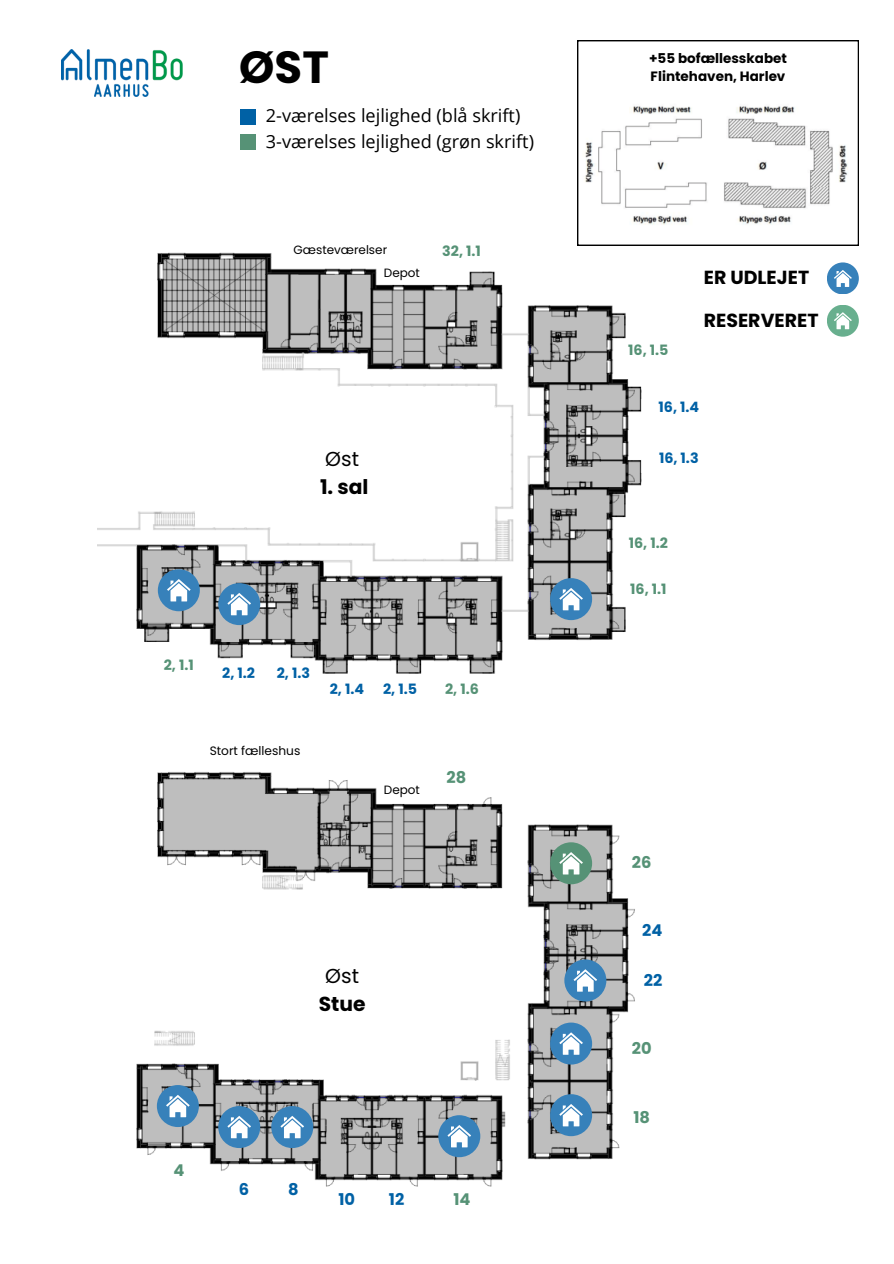
<style>
.page{position:relative;width:894px;height:1264px;background:#fff}
.page>*{position:absolute;margin:0;border:0;box-sizing:border-box;transform-origin:0 0}
.t1{font:700 45px "Poppins";color:#000}
.t2{font:21.3px "Poppins";color:#000}
.t3{font:700 20.25px "Poppins";color:#000}
.t4{font:20.25px "Poppins";color:#000}
.t5{font:700 18.9px "Poppins";color:#000}
.t6{font:18.15px/25.2px "Open Sans";color:#000}
.t7{font:700 16.2px "Poppins";color:#569276}
.t8{font:700 16.2px "Poppins";color:#0061a5}
.t9{font:700 14.25px "Poppins";color:#569276}
.t10{font:700 14.25px "Poppins";color:#0061a5}
.t11{font:700 13.5px/18px "Poppins";color:#000}
.t12{font:12.15px "Poppins";color:#000}
.t13{font:12px "Poppins";color:#000}
.s1{font-weight:400;color:#fff}
</style>
<div class="page">
<img style="left:61px;top:49px;width:121px;height:47px">
<img style="left:97px;top:245px;width:550px;height:942px">
<svg style="left:577px;top:40px;width:281px;height:205px"></svg>
<img style="left:582px;top:96px;width:272px;height:133px">
<div style="left:281px;top:441px;width:136px;height:59px;background:#fff"></div>
<div style="left:281px;top:958px;width:136px;height:59px;background:#fff"></div>
<div style="left:564px;top:959px;width:42px;height:42px;background:#3781ba;border-radius:50%"></div>
<svg style="left:573px;top:969px;width:24px;height:22px"></svg>
<div style="left:157px;top:1085px;width:42px;height:41px;background:#3781ba;border-radius:50%"></div>
<svg style="left:166px;top:1095px;width:24px;height:22px"></svg>
<div style="left:218px;top:583px;width:42px;height:42px;background:#3781ba;border-radius:50%"></div>
<svg style="left:227px;top:593px;width:24px;height:22px"></svg>
<div style="left:438px;top:1115px;width:42px;height:42px;background:#3781ba;border-radius:50%"></div>
<svg style="left:447px;top:1125px;width:24px;height:22px"></svg>
<div style="left:550px;top:1094px;width:42px;height:42px;background:#3781ba;border-radius:50%"></div>
<svg style="left:559px;top:1104px;width:23px;height:22px"></svg>
<div style="left:550px;top:578px;width:42px;height:42px;background:#3781ba;border-radius:50%"></div>
<svg style="left:559px;top:588px;width:23px;height:22px"></svg>
<div style="left:218px;top:1106px;width:42px;height:41px;background:#3781ba;border-radius:50%"></div>
<svg style="left:227px;top:1116px;width:24px;height:22px"></svg>
<div style="left:271px;top:1106px;width:42px;height:41px;background:#3781ba;border-radius:50%"></div>
<svg style="left:280px;top:1116px;width:24px;height:22px"></svg>
<div style="left:826px;top:262px;width:32px;height:32px;background:#3781ba;border-radius:50%"></div>
<svg style="left:834px;top:270px;width:17px;height:17px"></svg>
<div style="left:826px;top:305px;width:32px;height:32px;background:#68af8e;border-radius:50%"></div>
<svg style="left:834px;top:312px;width:17px;height:17px"></svg>
<div style="left:240px;top:109px;width:15px;height:15px;background:#0061a5"></div>
<div style="left:240px;top:134px;width:15px;height:15px;background:#569276"></div>
<div style="left:550px;top:842px;width:42px;height:42px;background:#569276;border-radius:50%"></div>
<svg style="left:559px;top:852px;width:23px;height:22px"></svg>
<div style="left:550px;top:1022px;width:42px;height:42px;background:#3781ba;border-radius:50%"></div>
<svg style="left:559px;top:1032px;width:23px;height:22px"></svg>
<div style="left:158px;top:569px;width:42px;height:42px;background:#3781ba;border-radius:50%"></div>
<svg style="left:167px;top:579px;width:24px;height:22px"></svg>
<p class="t1" style="left:239px;top:36px;width:91px">ØST</p>
<p class="t6" style="left:266px;top:103px;width:269px">2-værelses lejlighed (blå skrift)<br>3-værelses lejlighed (grøn skrift)</p>
<p class="t13" style="left:293px;top:241px;width:95px">Gæsteværelser</p>
<p class="t9" style="left:442px;top:241px;width:40px">32, 1.1</p>
<p class="t13" style="left:384px;top:264px;width:38px">Depot</p>
<p class="t4" style="left:325px;top:445px;width:35px">Øst</p>
<p class="t3" style="left:316px;top:473px;width:54px"><span class="s1">.</span>1. sal</p>
<p class="t2" style="left:311px;top:477px;width:49px">1. sal</p>
<h5 class="t9" style="left:164px;top:654px;width:31px">2, 1.1</h5>
<h5 class="t10" style="left:222px;top:663px;width:34px">2, 1.2</h5>
<p class="t10" style="left:277px;top:663px;width:35px">2, 1.3</p>
<h5 class="t12" style="left:210px;top:742px;width:92px">Stort fælleshus</h5>
<p class="t10" style="left:329px;top:679px;width:36px">2, 1.4</p>
<p class="t10" style="left:383px;top:679px;width:35px">2, 1.5</p>
<p class="t13" style="left:384px;top:781px;width:38px">Depot</p>
<h2 class="t9" style="left:445px;top:679px;width:35px">2, 1.6</h2>
<h5 class="t7" style="left:446px;top:766px;width:21px">28</h5>
<p class="t4" style="left:325px;top:962px;width:35px">Øst</p>
<p class="t3" style="left:319px;top:990px;width:48px">Stue</p>
<h4 class="t2" style="left:318px;top:988px;width:49px">Stue</h4>
<p class="t7" style="left:173px;top:1158px;width:12px">4</p>
<p class="t8" style="left:238px;top:1177px;width:12px">6</p>
<p class="t8" style="left:288px;top:1177px;width:12px">8</p>
<h5 class="t8" style="left:338px;top:1188px;width:18px">10</h5>
<h2 class="t8" style="left:389px;top:1188px;width:17px">12</h2>
<p class="t7" style="left:453px;top:1188px;width:19px">14</p>
<p class="t11" style="left:649px;top:50px;width:139px">+55 bofællesskabet<br>Flintehaven, Harlev</p>
<p class="t9" style="left:628px;top:340px;width:42px">16, 1.5</p>
<p class="t5" style="left:703px;top:264px;width:107px">ER UDLEJET</p>
<p class="t5" style="left:703px;top:307px;width:116px">RESERVERET</p>
<p class="t10" style="left:658px;top:397px;width:42px">16, 1.4</p>
<p class="t10" style="left:659px;top:448px;width:41px">16, 1.3</p>
<h2 class="t9" style="left:628px;top:532px;width:41px">16, 1.2</h2>
<p class="t9" style="left:630px;top:579px;width:38px">16, 1.1</p>
<p class="t7" style="left:631px;top:850px;width:21px">26</p>
<h5 class="t8" style="left:642px;top:919px;width:22px">24</h5>
<h5 class="t8" style="left:643px;top:968px;width:20px">22</h5>
<p class="t7" style="left:631px;top:1036px;width:21px">20</p>
<p class="t7" style="left:633px;top:1105px;width:18px">18</p>
</div>
